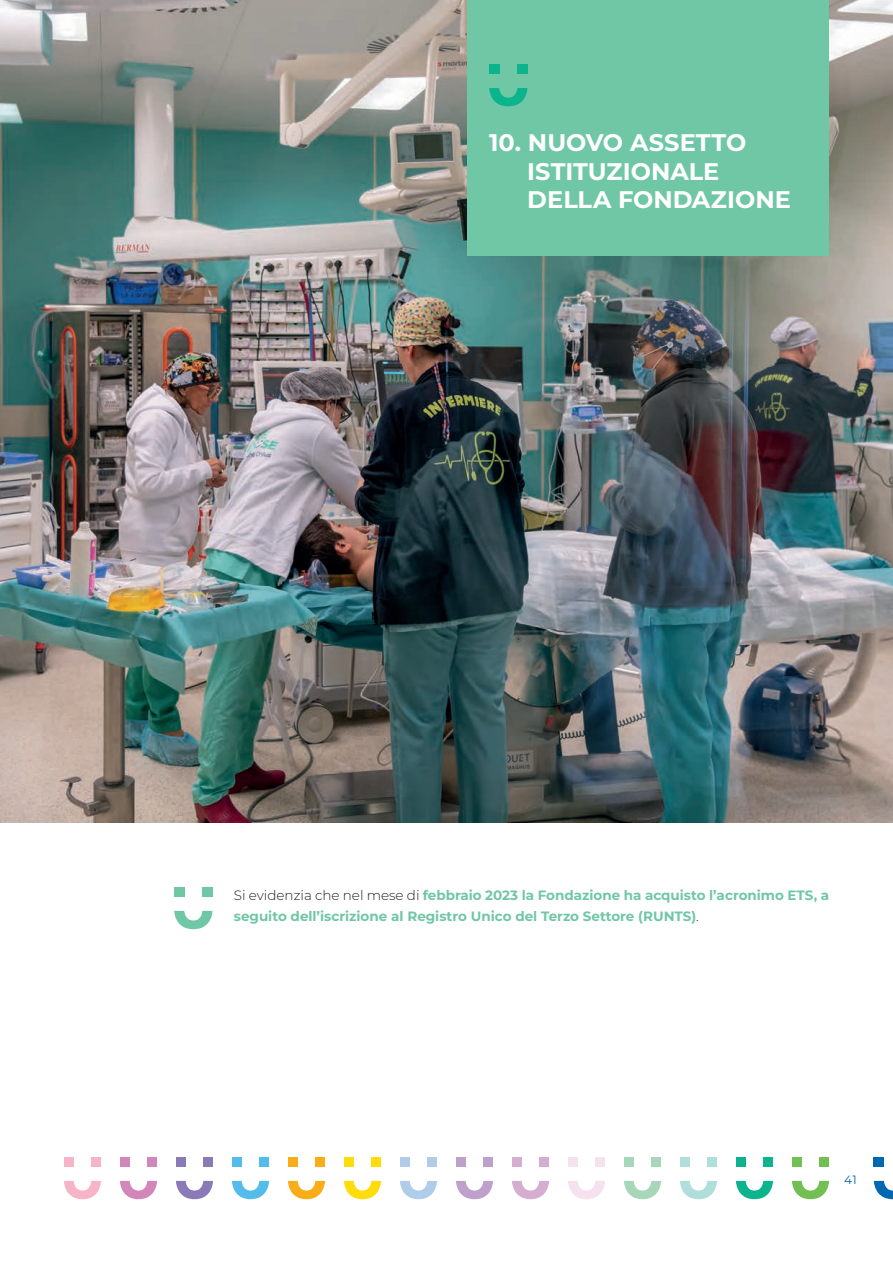
<style>
.page{position:relative;width:893px;height:1263px;background:#fff}
.page>*{position:absolute;margin:0;border:0;box-sizing:border-box;transform-origin:0 0}
.t1{font:700 24px/28.8px "Montserrat";color:#fff}
.t2{font:700 13.5px/21px "Montserrat";color:#70c7a5}
.t3{font:12px "Montserrat";color:#0067b1}
.s1{font-weight:300;color:#231f20}
</style>
<div class="page">
<svg style="left:874px;top:1181px;width:19px;height:18px"></svg>
<div style="left:874px;top:1157px;width:10px;height:9px;background:#0067b1"></div>
<img style="left:0;top:0;width:893px;height:823px">
<div style="left:468px;top:0;width:361px;height:255px;background:#70c7a5"></div>
<svg style="left:489px;top:88px;width:38px;height:18px"></svg>
<div style="left:489px;top:64px;width:10px;height:10px;background:#0cb48d"></div>
<div style="left:517px;top:64px;width:11px;height:10px;background:#0cb48d"></div>
<svg style="left:174px;top:911px;width:38px;height:18px"></svg>
<div style="left:174px;top:887px;width:10px;height:9px;background:#70c7a5"></div>
<div style="left:203px;top:887px;width:10px;height:9px;background:#70c7a5"></div>
<svg style="left:176px;top:1181px;width:37px;height:18px"></svg>
<div style="left:203px;top:1157px;width:10px;height:9px;background:#8a7ab8"></div>
<div style="left:176px;top:1157px;width:10px;height:9px;background:#8a7ab8"></div>
<svg style="left:120px;top:1181px;width:37px;height:18px"></svg>
<div style="left:147px;top:1157px;width:10px;height:9px;background:#d386b9"></div>
<div style="left:120px;top:1157px;width:10px;height:9px;background:#d386b9"></div>
<svg style="left:64px;top:1181px;width:37px;height:18px"></svg>
<div style="left:91px;top:1157px;width:10px;height:9px;background:#f7b4c9"></div>
<div style="left:64px;top:1157px;width:10px;height:9px;background:#f7b4c9"></div>
<svg style="left:792px;top:1181px;width:37px;height:18px"></svg>
<div style="left:819px;top:1157px;width:10px;height:9px;background:#72c054"></div>
<div style="left:792px;top:1157px;width:9px;height:9px;background:#72c054"></div>
<svg style="left:736px;top:1181px;width:37px;height:18px"></svg>
<div style="left:763px;top:1157px;width:10px;height:9px;background:#0cb48d"></div>
<div style="left:736px;top:1157px;width:9px;height:9px;background:#0cb48d"></div>
<svg style="left:344px;top:1181px;width:37px;height:18px"></svg>
<div style="left:344px;top:1157px;width:9px;height:9px;background:#ffdc0a"></div>
<div style="left:371px;top:1157px;width:10px;height:9px;background:#ffdc0a"></div>
<svg style="left:400px;top:1181px;width:37px;height:18px"></svg>
<div style="left:400px;top:1157px;width:9px;height:9px;background:#afccea"></div>
<div style="left:427px;top:1157px;width:10px;height:9px;background:#afccea"></div>
<svg style="left:456px;top:1181px;width:37px;height:18px"></svg>
<div style="left:456px;top:1157px;width:9px;height:9px;background:#bea1cb"></div>
<div style="left:483px;top:1157px;width:10px;height:9px;background:#bea1cb"></div>
<svg style="left:512px;top:1181px;width:37px;height:18px"></svg>
<div style="left:512px;top:1157px;width:9px;height:9px;background:#d4add0"></div>
<div style="left:539px;top:1157px;width:10px;height:9px;background:#d4add0"></div>
<svg style="left:568px;top:1181px;width:37px;height:18px"></svg>
<div style="left:568px;top:1157px;width:9px;height:9px;background:#f6e2ee"></div>
<div style="left:595px;top:1157px;width:10px;height:9px;background:#f6e2ee"></div>
<svg style="left:624px;top:1181px;width:37px;height:18px"></svg>
<div style="left:624px;top:1157px;width:9px;height:9px;background:#a7d7b8"></div>
<div style="left:651px;top:1157px;width:10px;height:9px;background:#a7d7b8"></div>
<svg style="left:680px;top:1181px;width:37px;height:18px"></svg>
<div style="left:680px;top:1157px;width:9px;height:9px;background:#afdedb"></div>
<div style="left:707px;top:1157px;width:10px;height:9px;background:#afdedb"></div>
<svg style="left:288px;top:1181px;width:37px;height:18px"></svg>
<div style="left:315px;top:1157px;width:10px;height:9px;background:#faad19"></div>
<div style="left:288px;top:1157px;width:10px;height:9px;background:#faad19"></div>
<svg style="left:232px;top:1181px;width:37px;height:18px"></svg>
<div style="left:259px;top:1157px;width:10px;height:9px;background:#53bceb"></div>
<div style="left:232px;top:1157px;width:10px;height:9px;background:#53bceb"></div>
<h1 class="t1" style="left:527px;top:127px;width:265px;text-indent:-38px">10. NUOVO ASSETTO<br>ISTITUZIONALE<br>DELLA FONDAZIONE</h1>
<p class="t2" style="left:234px;top:884px;width:597px"><span class="s1">Si evidenzia che nel mese di</span> febbraio 2023 la Fondazione ha acquisto l’acronimo ETS, a seguito dell’iscrizione al Registro Unico del Terzo Settore (RUNTS)<span class="s1">.</span></p>
<p class="t3" style="left:844px;top:1171px;width:14px">41</p>
</div>
